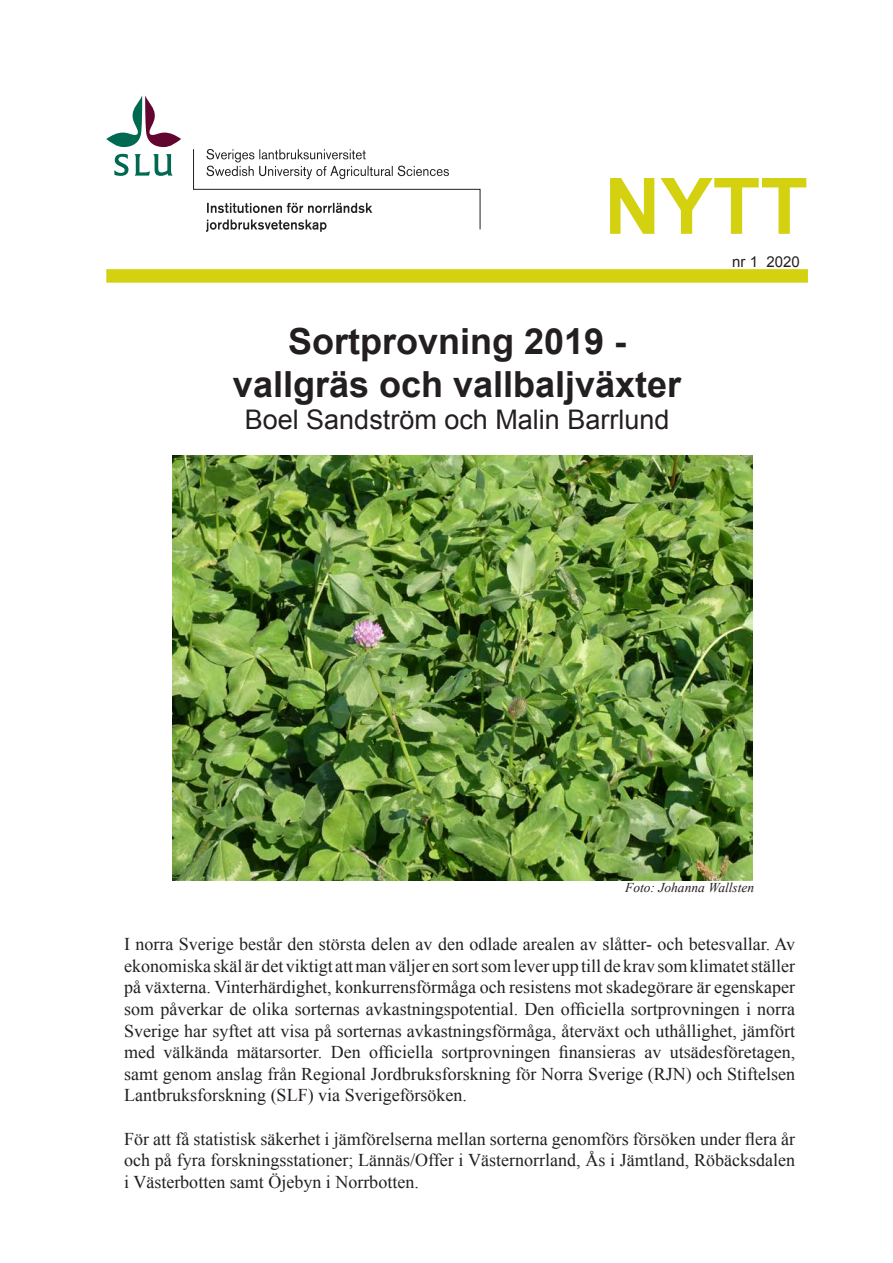
<style>
.page{position:relative;width:893px;height:1263px;background:#fff}
.page>*{position:absolute;margin:0;border:0;box-sizing:border-box;transform-origin:0 0}
.t1{font:700 78px "Arial";color:#d4d110}
.t2{font:700 36px/43.2px "Arial";color:#231f20;text-align:center}
.t3{font:27px "Arial";color:#231f20}
.t4{font:18px/21.6px "Times New Roman";color:#231f20;text-align:justify}
.t5{font:15px "Arial";color:#231f20}
.t6{font:italic 13.5px "Times New Roman";color:#231f20}
</style>
<div class="page">
<svg style="left:106px;top:96px;width:75px;height:51px"></svg>
<svg style="left:114px;top:154px;width:14px;height:22px"></svg>
<svg style="left:135px;top:154px;width:38px;height:22px"></svg>
<svg style="left:193px;top:149px;width:288px;height:83px"></svg>
<div style="left:106px;top:269px;width:702px;height:14px;background:#d4d110"></div>
<img style="left:173px;top:455px;width:579px;height:425px">
<h1 class="t1" style="left:604px;top:154px;width:205px">NYTT</h1>
<p class="t5" style="left:732px;top:252px;width:69px">nr 1 2020</p>
<h2 class="t2" style="left:233px;top:320px;width:450px">Sortprovning 2019 - vallgräs och vallbaljväxter</h2>
<h3 class="t3" style="left:245px;top:402px;width:426px">Boel Sandström och Malin Barrlund</h3>
<p class="t6" style="left:625px;top:878px;width:131px">Foto: Johanna Wallsten</p>
<p class="t4" style="left:124px;top:933px;width:673px">I norra Sverige består den största delen av den odlade arealen av slåtter- och betesvallar. Av ekonomiska skäl är det viktigt att man väljer en sort som lever upp till de krav som klimatet ställer på växterna. Vinterhärdighet, konkurrensförmåga och resistens mot skadegörare är egenskaper som påverkar de olika sorternas avkastningspotential. Den officiella sortprovningen i norra Sverige har syftet att visa på sorternas avkastningsförmåga, återväxt och uthållighet, jämfört med välkända mätarsorter. Den officiella sortprovningen finansieras av utsädesföretagen, samt genom anslag från Regional Jordbruksforskning för Norra Sverige (RJN) och Stiftelsen Lantbruksforskning (SLF) via Sverigeförsöken.</p>
<p class="t4" style="left:124px;top:1127px;width:672px">För att få statistisk säkerhet i jämförelserna mellan sorterna genomförs försöken under flera år och på fyra forskningsstationer; Lännäs/Offer i Västernorrland, Ås i Jämtland, Röbäcksdalen i Västerbotten samt Öjebyn i Norrbotten.</p>
</div>
